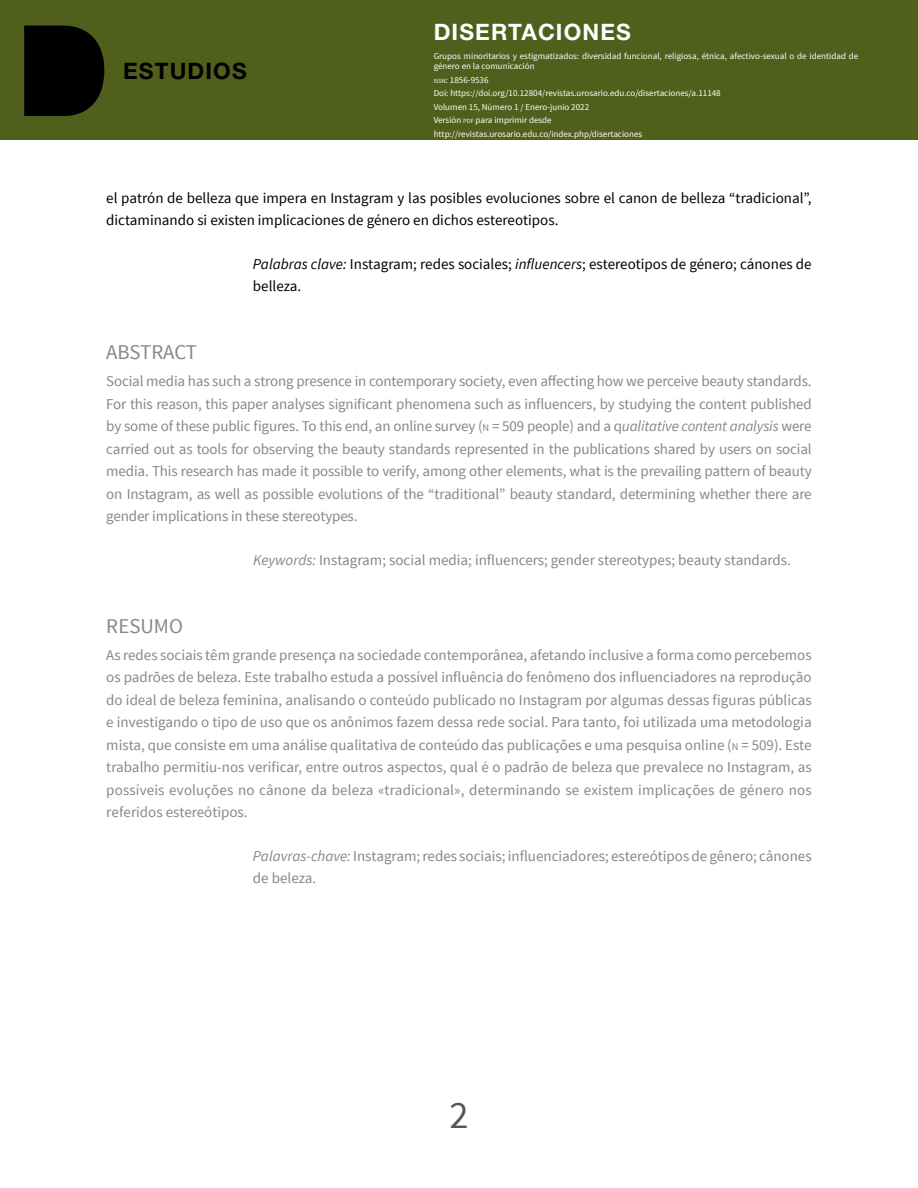
<style>
.page{position:relative;width:918px;height:1188px;background:#fff}
.page>*{position:absolute;margin:0;border:0;box-sizing:border-box;transform-origin:0 0}
.t1{font:38.4px "Source Sans Pro";color:#575756}
.t2{font:700 22.65px "Helvetica Neue LT Std";letter-spacing:.05em;color:#fff}
.t3{font:700 22.65px "Helvetica Neue LT Std";letter-spacing:.05em;color:#000}
.t4{font:21px "Source Sans Pro";color:#878787}
.t5{font:15px/22.5px "Source Sans Pro";color:#878787;text-align:justify}
.t6{font:15px/22.5px "Source Sans Pro";color:#000}
.t7{font:9px/13.5px "Source Sans Pro";color:#fff}
.s1{font-size:6.3px}
.s2{font-style:italic}
.s3{font-size:10.5px}
</style>
<div class="page">
<div style="left:0;top:0;width:918px;height:139px;background:#505f1b"></div>
<svg style="left:24px;top:26px;width:80px;height:90px"></svg>
<h2 class="t3" style="left:123px;top:57px;width:125px">ESTUDIOS</h2>
<h2 class="t2" style="left:434px;top:18px;width:199px">DISERTACIONES</h2>
<p class="t7" style="left:434px;top:51px;width:426px;line-height:10.5px">Grupos minoritarios y estigmatizados: diversidad funcional, religiosa, étnica, afectivo-sexual o de identidad de género en la comunicación</p>
<p class="t7" style="left:434px;top:73px;width:289px"><span class="s1">ISSN</span>: 1856-9536<br>Doi: https://doi.org/10.12804/revistas.urosario.edu.co/disertaciones/a.11148<br>Volumen 15, Número 1 / Enero-junio 2022<br>Versión <span class="s1">PDF</span> para imprimir desde http://revistas.urosario.edu.co/index.php/disertaciones</p>
<p class="t6" style="left:106px;top:187px;width:707px">el patrón de belleza que impera en Instagram y las posibles evoluciones sobre el canon de belleza “tradicional”, dictaminando si existen implicaciones de género en dichos estereotipos.</p>
<p class="t6" style="left:253px;top:253px;width:560px"><span class="s2">Palabras clave:</span> Instagram; redes sociales; <span class="s2">influencers</span>; estereotipos de género; cánones de belleza.</p>
<h3 class="t4" style="left:106px;top:339px;width:92px">ABSTRACT</h3>
<p class="t5" style="left:106px;top:370px;width:707px">Social media has such a strong presence in contemporary society, even affecting how we perceive beauty standards.<br>For this reason, this paper analyses significant phenomena such as influencers, by studying the content published by some of these public figures. To this end, an online survey (<span class="s3">N</span> = 509 people) and a q<span class="s2">ualitative content analysis</span> were carried out as tools for observing the beauty standards represented in the publications shared by users on social media. This research has made it possible to verify, among other elements, what is the prevailing pattern of beauty on Instagram, as well as possible evolutions of the “traditional” beauty standard, determining whether there are gender implications in these stereotypes.</p>
<p class="t5" style="left:253px;top:549px;width:539px"><span class="s2">Keywords:</span> Instagram; social media; influencers; gender stereotypes; beauty standards.</p>
<h3 class="t4" style="left:106px;top:613px;width:78px">RESUMO</h3>
<p class="t5" style="left:106px;top:644px;width:707px">As redes sociais têm grande presença na sociedade contemporânea, afetando inclusive a forma como percebemos os padrões de beleza. Este trabalho estuda a possível influência do fenômeno dos influenciadores na reprodução do ideal de beleza feminina, analisando o conteúdo publicado no Instagram por algumas dessas figuras públicas e investigando o tipo de uso que os anônimos fazem dessa rede social. Para tanto, foi utilizada uma metodologia mista, que consiste em uma análise qualitativa de conteúdo das publicações e uma pesquisa online (<span class="s3">N</span> = 509). Este trabalho permitiu-nos verificar, entre outros aspectos, qual é o padrão de beleza que prevalece no Instagram, as possíveis evoluções no cânone da beleza «tradicional», determinando se existem implicações de género nos referidos estereótipos.</p>
<p class="t5" style="left:253px;top:845px;width:560px"><span class="s2">Palavras-chave:</span> Instagram; redes sociais; influenciadores; estereótipos de gênero; cânones de beleza.</p>
<h1 class="t1" style="left:449px;top:1092px;width:21px">2</h1>
</div>
